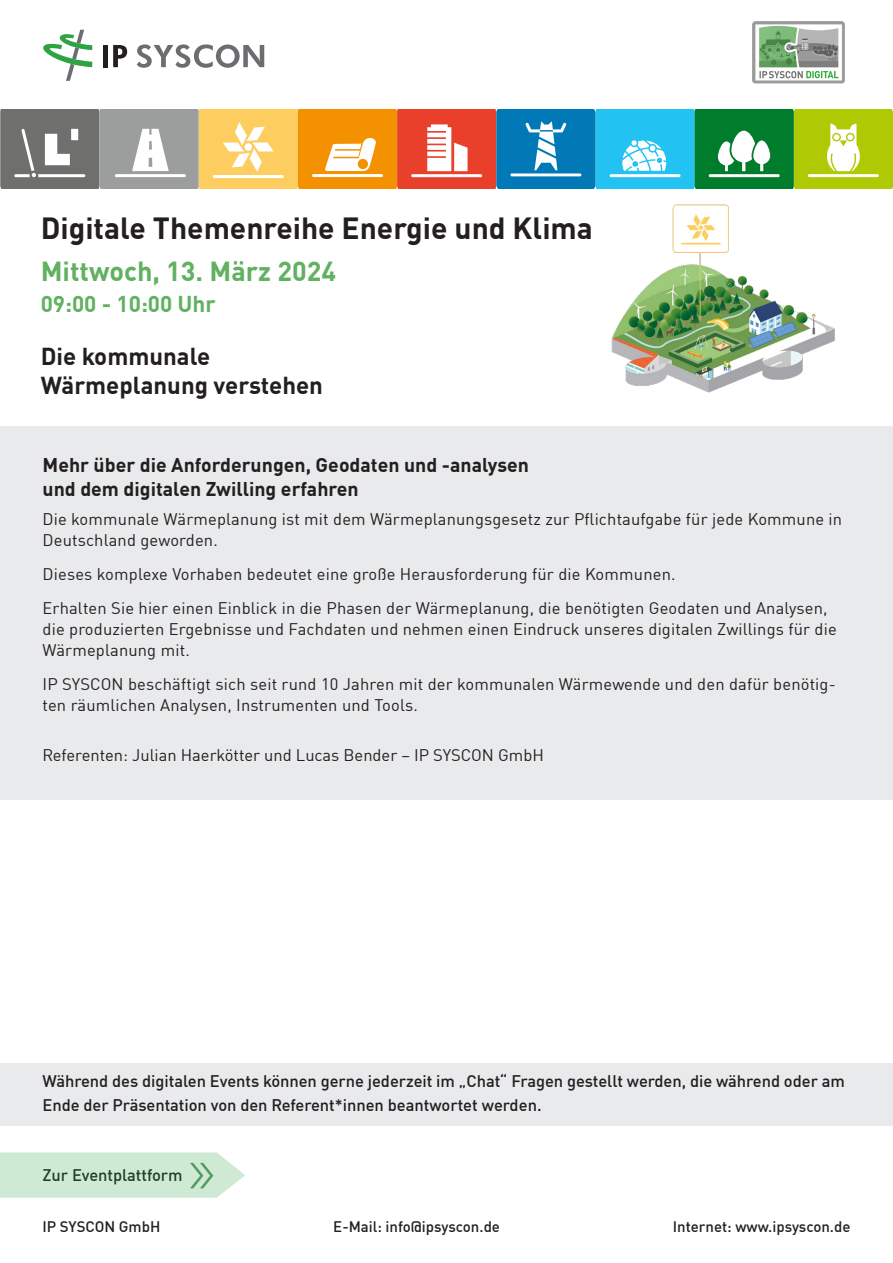
<style>
.page{position:relative;width:893px;height:1263px;background:#fff}
.page>*{position:absolute;margin:0;border:0;box-sizing:border-box;transform-origin:0 0}
.t1{font:700 30px "DIN Offc";color:#231f20}
.t2{font:700 27px "DIN Offc";color:#60b160}
.t3{font:700 24px/28.8px "DIN Offc";color:#231f20}
.t4{font:700 22.5px "DIN Offc";color:#60b160}
.t5{font:700 19.5px/23.4px "DIN Offc";color:#231f20}
.t6{font:16.5px/21px "DIN Offc";letter-spacing:.01em;color:#231f20}
.t7{font:500 16.5px/24px "DIN Offc";letter-spacing:-.005em;color:#231f20}
.t8{font:500 15px "DIN Offc";color:#231f20}
</style>
<div class="page">
<div style="left:0;top:426px;width:893px;height:374px;background:#e4e5e7"></div>
<div style="left:103px;top:45px;width:5px;height:22px;background:#231f20"></div>
<svg style="left:113px;top:45px;width:14px;height:22px"></svg>
<svg style="left:137px;top:44px;width:127px;height:24px"></svg>
<svg style="left:43px;top:30px;width:49px;height:51px"></svg>
<div style="left:0;top:1063px;width:893px;height:63px;background:#e4e5e7"></div>
<svg style="left:0;top:1152px;width:245px;height:46px;background:#d0ead5"></svg>
<img style="left:752px;top:21px;width:93px;height:63px">
<svg style="left:0;top:109px;width:893px;height:79px;background:#97a47b"></svg>
<img style="left:611px;top:205px;width:224px;height:188px">
<p class="t1" style="left:41px;top:208px;width:554px">Digitale Themenreihe Energie und Klima</p>
<p class="t2" style="left:41px;top:253px;width:297px">Mittwoch, 13. März 2024</p>
<p class="t4" style="left:41px;top:290px;width:177px">09:00 - 10:00 Uhr</p>
<p class="t3" style="left:41px;top:341px;width:284px">Die kommunale<br>Wärmeplanung verstehen</p>
<p class="t5" style="left:43px;top:453px;width:488px">Mehr über die Anforderungen, Geodaten und -analysen und dem digitalen Zwilling erfahren</p>
<p class="t6" style="left:43px;top:509px;width:801px">Die kommunale Wärmeplanung ist mit dem Wärmeplanungsgesetz zur Pflichtaufgabe für jede Kommune in<br>Deutschland geworden.</p>
<p class="t6" style="left:43px;top:563px;width:635px">Dieses komplexe Vorhaben bedeutet eine große Herausforderung für die Kommunen.</p>
<p class="t6" style="left:43px;top:597px;width:796px">Erhalten Sie hier einen Einblick in die Phasen der Wärmeplanung, die benötigten Geodaten und Analysen, die produzierten Ergebnisse und Fachdaten und nehmen einen Eindruck unseres digitalen Zwillings für die<br>Wärmeplanung mit.</p>
<p class="t6" style="left:43px;top:673px;width:795px">IP SYSCON beschäftigt sich seit rund 10 Jahren mit der kommunalen Wärmewende und den dafür benötig&shy;ten räumlichen Analysen, Instrumenten und Tools.</p>
<p class="t6" style="left:43px;top:745px;width:503px">Referenten: Julian Haerkötter und Lucas Bender – IP SYSCON GmbH</p>
<p class="t7" style="left:43px;top:1069px;width:804px">Während des digitalen Events können gerne jederzeit im „Chat“ Fragen gestellt werden, die während oder am<br>Ende der Präsentation von den Referent*innen beantwortet werden.</p>
<p class="t7" style="left:43px;top:1163px;width:142px">Zur Eventplattform</p>
<p class="t8" style="left:43px;top:1217px;width:119px">IP SYSCON GmbH</p>
<p class="t8" style="left:333px;top:1217px;width:168px">E-Mail: info@ipsyscon.de</p>
<p class="t8" style="left:673px;top:1217px;width:179px">Internet: www.ipsyscon.de</p>
</div>
